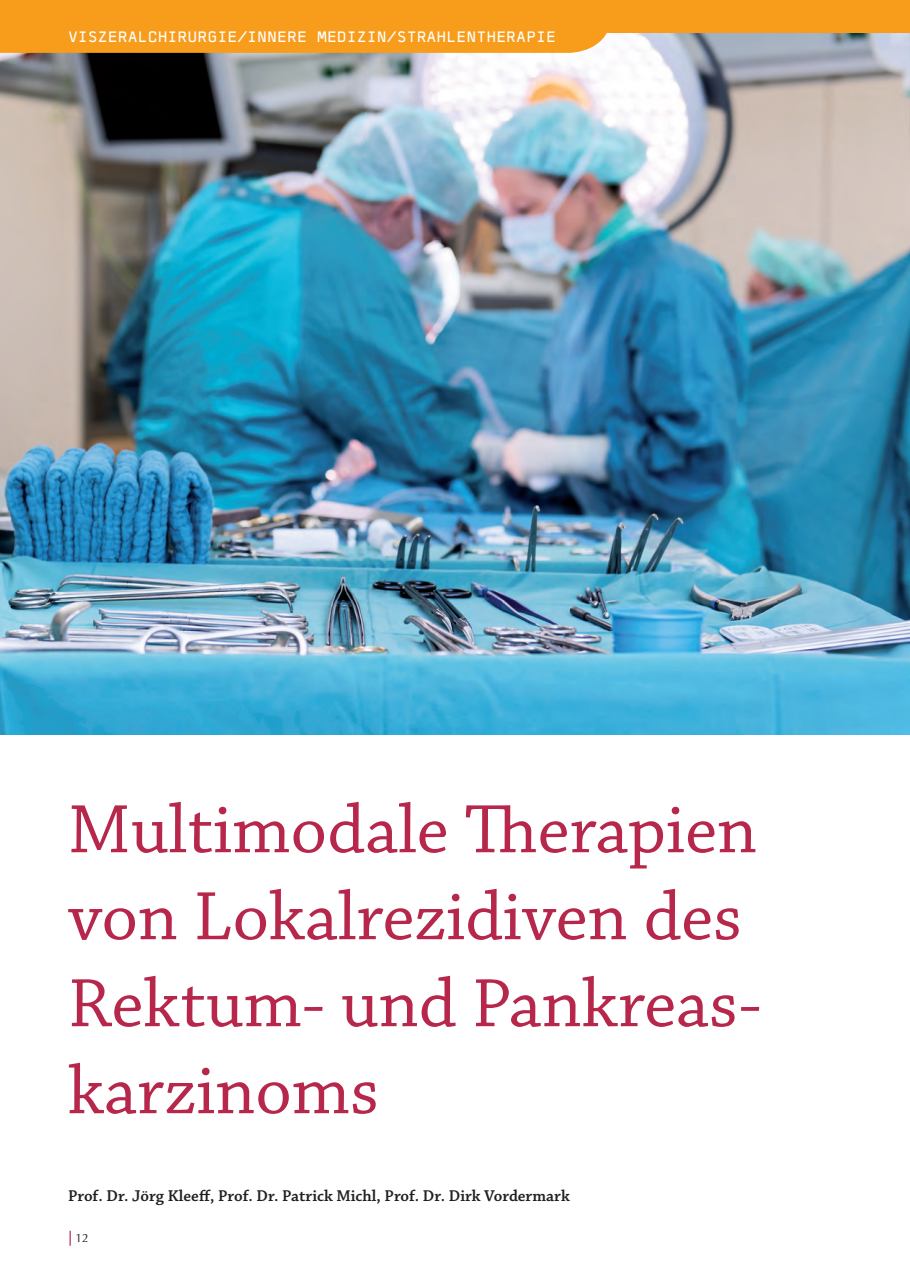
<style>
.page{position:relative;width:910px;height:1280px;background:#fff}
.page>*{position:absolute;margin:0;border:0;box-sizing:border-box;transform-origin:0 0}
.t1{font:72px/87px "Chaparral Pro";color:#b6274b}
.t2{font:600 16.5px "Chaparral Pro";color:#231f20}
.t3{font:15px "Typestar OCR";color:#fff}
.t4{font:12px "Optima LT";color:#231f20}
.s1{font-weight:700;font-size:15px;color:#b6274b}
</style>
<div class="page">
<div style="left:0;top:0;width:910px;height:33px;background:#f89c1c"></div>
<img style="left:0;top:34px;width:910px;height:701px">
<svg style="left:0;top:33px;width:612px;height:20px;background:#f79e22"></svg>
<p class="t3" style="left:68px;top:28px;width:490px">VISZERALCHIRURGIE/INNERE MEDIZIN/STRAHLENTHERAPIE</p>
<p class="t1" style="left:68px;top:789px;width:695px">Multimodale Therapien von Lokalrezidiven des<br>Rektum- und Pankreas&shy;karzinoms</p>
<p class="t2" style="left:68px;top:1186px;width:503px">Prof. Dr. Jörg Kleeff, Prof. Dr. Patrick Michl, Prof. Dr. Dirk Vordermark</p>
<p class="t4" style="left:66px;top:1231px;width:25px"><span class="s1">|</span>12</p>
</div>
